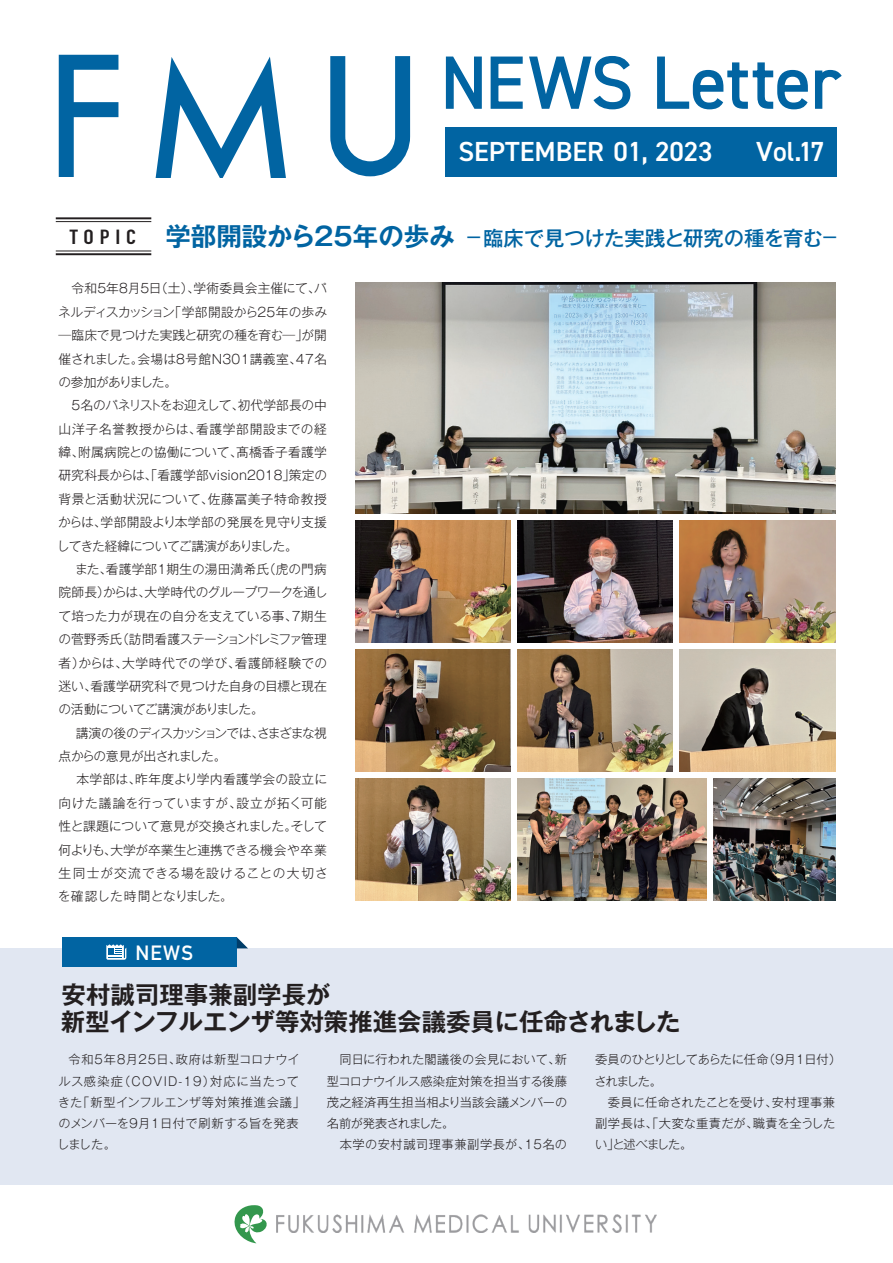
<style>
.page{position:relative;width:893px;height:1263px;background:#fff}
.page>*{position:absolute;margin:0;border:0;box-sizing:border-box;transform-origin:0 0}
.t1{font:73.5px "DIN2014";color:#0164a2}
.t2{font:600 27.6px "DIN2014";color:#fff}
.t3{font:700 24.45px/26.5px "Gothic MB101 Pro De";color:#231f20}
.t4{font:500 20.4px "Gothic MB101 Pro";letter-spacing:-.01em;color:#0164a2}
.t5{font:700 20.4px "DIN Alternate";color:#fff}
.t6{font:300 12.75px "Gothic MB101 Pro";letter-spacing:-.005em;color:#231f20}
.t7{font:300 12.75px "Gothic MB101 Pro";letter-spacing:-.045em;color:#231f20}
.t8{font:300 12.75px "Gothic MB101 Pro";letter-spacing:.03em;color:#231f20}
.t9{font:300 12.75px "Gothic MB101 Pro";letter-spacing:.04em;color:#231f20}
.t10{font:300 12.75px "Gothic MB101 Pro";letter-spacing:-.035em;color:#231f20}
.t11{font:300 12.75px "Gothic MB101 Pro";letter-spacing:-.05em;color:#231f20}
.t12{font:300 12.75px "Gothic MB101 Pro";letter-spacing:-.09em;color:#231f20}
.t13{font:300 12.75px "Gothic MB101 Pro";letter-spacing:.015em;color:#231f20}
.t14{font:300 12.75px "Gothic MB101 Pro";letter-spacing:.045em;color:#231f20}
.t15{font:300 12.75px "Gothic MB101 Pro";letter-spacing:.055em;color:#231f20}
.t16{font:300 12.75px "Gothic MB101 Pro";letter-spacing:.08em;color:#231f20}
.t17{font:300 12.75px "Gothic MB101 Pro";letter-spacing:-.03em;color:#231f20}
.t18{font:300 12.75px "Gothic MB101 Pro";letter-spacing:-.055em;color:#231f20}
.t19{font:300 12.75px "Gothic MB101 Pro";letter-spacing:-.06em;color:#231f20}
.t20{font:300 12.3px/21.3px "Gothic MB101 Pro";letter-spacing:.005em;color:#231f20}
.t21{font:300 12.3px/21.3px "Gothic MB101 Pro";letter-spacing:.035em;color:#231f20}
.t22{font:300 12.3px/21.3px "Gothic MB101 Pro";letter-spacing:-.015em;color:#231f20}
.s1{font-family:"DIN Condensed";font-weight:700;font-size:20.25px;color:#231f20}
.s2{font-family:"Gothic MB101 Pro De";font-weight:700;font-size:25.5px}
.s3{font-weight:400;font-size:25.5px}
</style>
<div class="page">
<hr style="left:892px;top:0;width:1px;height:474px;background:#e1e7f2">
<div style="left:0;top:948px;width:893px;height:237px;background:#e1e7f2"></div>
<div style="left:445px;top:127px;width:391px;height:49px;background:#0164a2"></div>
<svg style="left:445px;top:56px;width:37px;height:53px"></svg>
<svg style="left:490px;top:56px;width:141px;height:54px"></svg>
<svg style="left:657px;top:56px;width:185px;height:54px"></svg>
<svg style="left:58px;top:54px;width:61px;height:123px"></svg>
<div style="left:66px;top:102px;width:52px;height:15px;background:#0164a2"></div>
<svg style="left:330px;top:56px;width:81px;height:121px"></svg>
<svg style="left:155px;top:56px;width:131px;height:121px"></svg>
<hr style="left:56px;top:253px;width:95px;height:2px;background:#231f20">
<hr style="left:56px;top:251px;width:95px;height:1px;background:#231f20">
<hr style="left:56px;top:217px;width:95px;height:2px;background:#231f20">
<hr style="left:56px;top:221px;width:95px;height:1px;background:#231f20">
<div style="left:63px;top:937px;width:174px;height:30px;background:#0164a2"></div>
<svg style="left:237px;top:937px;width:11px;height:11px"></svg>
<svg style="left:106px;top:944px;width:20px;height:16px"></svg>
<img style="left:355px;top:282px;width:480px;height:231px">
<img style="left:517px;top:520px;width:156px;height:122px">
<img style="left:680px;top:520px;width:155px;height:122px">
<img style="left:355px;top:520px;width:155px;height:122px">
<img style="left:517px;top:649px;width:156px;height:122px">
<img style="left:680px;top:649px;width:155px;height:122px">
<img style="left:355px;top:649px;width:155px;height:122px">
<img style="left:517px;top:778px;width:189px;height:122px">
<img style="left:713px;top:778px;width:122px;height:122px">
<img style="left:355px;top:778px;width:155px;height:122px">
<img style="left:276px;top:1215px;width:381px;height:17px">
<svg style="left:234px;top:1205px;width:33px;height:38px"></svg>
<h1 class="t1" style="left:440px;top:37px;width:401px">NEWS Letter</h1>
<h2 class="t2" style="left:458px;top:134px;width:256px">SEPTEMBER 01, 2023</h2>
<h2 class="t2" style="left:756px;top:133px;width:70px">Vol.17</h2>
<h3 class="t4" style="left:70px;top:221px;width:768px"><span class="s1">T O P I C</span> <span class="s2">学部開設から25年の歩み</span> <span class="s3">-</span>臨床で見つけた実践と研究の種を育む<span class="s3">-</span></h3>
<p class="t10" style="left:59px;top:278px;width:270px">　令和５年８月５日（土）、学術委員会主催にて、パ</p>
<p class="t6" style="left:58px;top:301px;width:271px">ネルディスカッション「学部開設から25年の歩み</p>
<p class="t6" style="left:59px;top:325px;width:270px">―臨床で見つけた実践と研究の種を育む―」が開</p>
<p class="t8" style="left:59px;top:348px;width:270px">催されました。会場は８号館N301講義室、47名</p>
<p class="t19" style="left:58px;top:371px;width:120px">の参加がありました。</p>
<p class="t7" style="left:59px;top:395px;width:270px">　５名のパネリストをお迎えして、初代学部長の中</p>
<p class="t15" style="left:59px;top:418px;width:270px">山洋子名誉教授からは、看護学部開設までの経</p>
<p class="t13" style="left:59px;top:442px;width:270px">緯、附属病院との協働について、髙橋香子看護学</p>
<p class="t6" style="left:59px;top:465px;width:270px">研究科長からは、「看護学部vision2018」策定の</p>
<p class="t9" style="left:59px;top:488px;width:270px">背景と活動状況について、佐藤冨美子特命教授</p>
<p class="t6" style="left:58px;top:512px;width:270px">からは、学部開設より本学部の発展を見守り支援</p>
<p class="t7" style="left:57px;top:535px;width:242px">してきた経緯についてご講演がありました。</p>
<p class="t6" style="left:63px;top:558px;width:265px">　また、看護学部１期生の湯田満希氏（虎の門病</p>
<p class="t11" style="left:59px;top:582px;width:270px">院師長）からは、大学時代のグループワークを通し</p>
<p class="t6" style="left:58px;top:605px;width:270px">て培った力が現在の自分を支えている事、７期生</p>
<p class="t7" style="left:58px;top:629px;width:270px">の菅野秀氏（訪問看護ステーションドレミファ管理</p>
<p class="t14" style="left:59px;top:652px;width:270px">者）からは、大学時代での学び、看護師経験での</p>
<p class="t6" style="left:59px;top:675px;width:270px">迷い、看護学研究科で見つけた自身の目標と現在</p>
<p class="t17" style="left:58px;top:699px;width:207px">の活動についてご講演がありました。</p>
<p class="t12" style="left:63px;top:722px;width:265px">　講演の後のディスカッションでは、さまざまな視</p>
<p class="t18" style="left:59px;top:746px;width:169px">点からの意見が出されました。</p>
<p class="t8" style="left:63px;top:769px;width:266px">　本学部は、昨年度より学内看護学会の設立に</p>
<p class="t9" style="left:59px;top:792px;width:270px">向けた議論を行っていますが、設立が拓く可能</p>
<p class="t6" style="left:59px;top:816px;width:270px">性と課題について意見が交換されました。そして</p>
<p class="t6" style="left:59px;top:839px;width:270px">何よりも、大学が卒業生と連携できる機会や卒業</p>
<p class="t16" style="left:59px;top:862px;width:271px">生同士が交流できる場を設けることの大切さ</p>
<p class="t6" style="left:58px;top:886px;width:177px">を確認した時間となりました。</p>
<h3 class="t5" style="left:135px;top:937px;width:59px">NEWS</h3>
<h3 class="t3" style="left:61px;top:979px;width:621px">安村誠司理事兼副学長が<br>新型インフルエンザ等対策推進会議委員に任命されました</h3>
<p class="t21" style="left:57px;top:1047px;width:249px;text-indent:11px">令和５年８月25日、政府は新型コロナウイルス感染症（COVID-19）対応に当たってきた「新型インフルエンザ等対策推進会議」のメンバーを９月１日付で刷新する旨を発表しました。</p>
<p class="t20" style="left:327px;top:1047px;width:242px">　同日に行われた閣議後の会見において、新型コロナウイルス感染症対策を担当する後藤茂之経済再生担当相より当該会議メンバーの名前が発表されました。<br>　本学の安村誠司理事兼副学長が、15名の</p>
<p class="t22" style="left:594px;top:1047px;width:248px">委員のひとりとしてあらたに任命（９月１日付）されました。<br>　委員に任命されたことを受け、安村理事兼副学長は、「大変な重責だが、職責を全うしたい」と述べました。</p>
</div>
